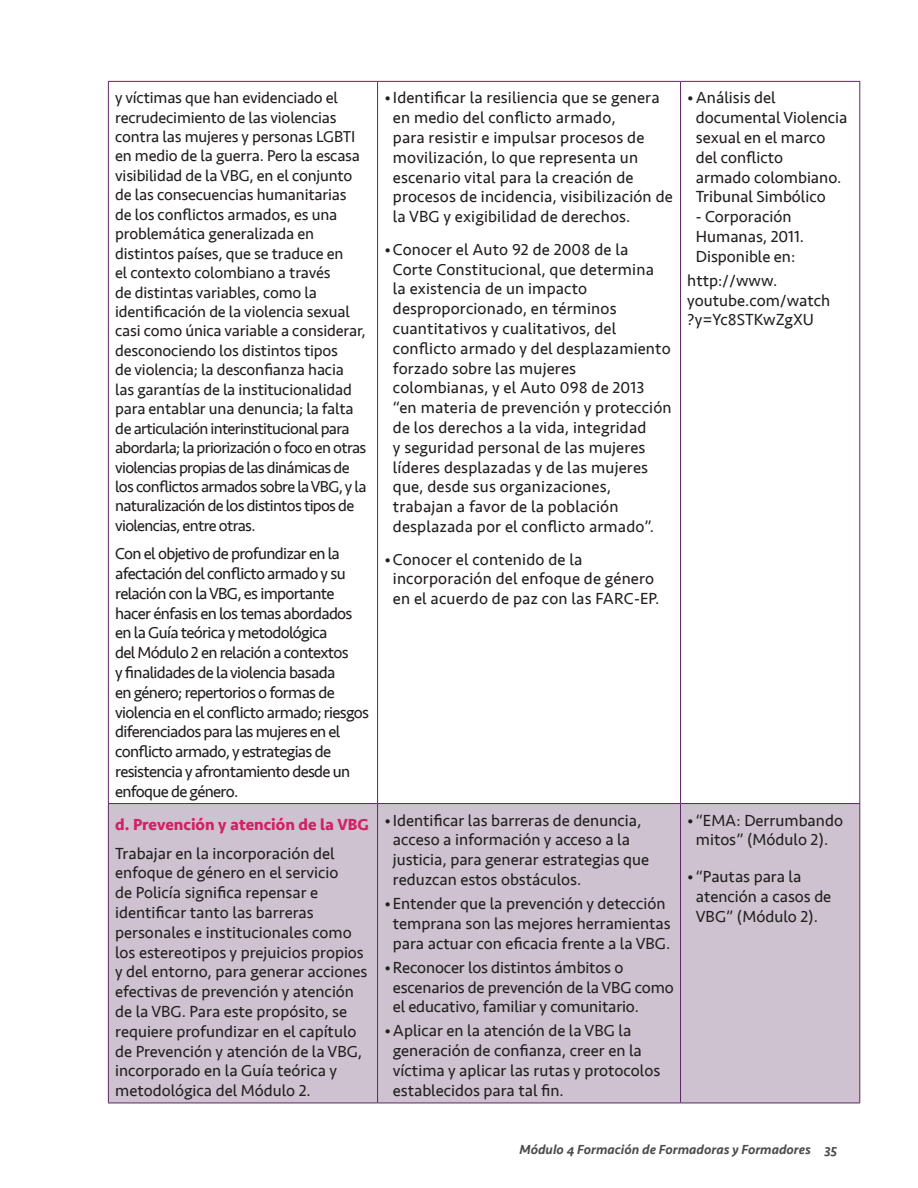
<style>
.page{position:relative;width:918px;height:1188px;background:#fff}
.page>*{position:absolute;margin:0;border:0;box-sizing:border-box;transform-origin:0 0}
.Cuerpo_-_Copia{font:16.5px/19.8px "Seravek";color:#231f20}
.Cuerpo_-_Copia-2{font:16.5px/19.8px "Seravek";letter-spacing:-.04em;color:#231f20}
.SUBTITULO{font:700 16.5px "Seravek";color:#d12264}
.Cuerpo_-_Copia-3{font:16.2px/19.5px "Seravek";letter-spacing:-.01em;color:#231f20}
.t1{font:italic 500 13.5px "Seravek";color:#4b4c4d}
</style>
<div class="page">
<div style="left:109px;top:804px;width:750px;height:299px;background:#cec2d1"></div>
<hr style="left:108px;top:81px;width:270px;height:1px;background:#5c2665">
<hr style="left:108px;top:82px;width:1px;height:721px;background:#5c2665">
<hr style="left:378px;top:81px;width:303px;height:1px;background:#5c2665">
<hr style="left:377px;top:82px;width:1px;height:721px;background:#5c2665">
<hr style="left:681px;top:81px;width:179px;height:1px;background:#5c2665">
<hr style="left:680px;top:82px;width:1px;height:721px;background:#5c2665">
<hr style="left:859px;top:82px;width:1px;height:721px;background:#5c2665">
<hr style="left:108px;top:803px;width:270px;height:1px;background:#5c2665">
<hr style="left:108px;top:804px;width:1px;height:299px;background:#5c2665">
<hr style="left:378px;top:803px;width:303px;height:1px;background:#5c2665">
<hr style="left:377px;top:804px;width:1px;height:299px;background:#5c2665">
<hr style="left:681px;top:803px;width:179px;height:1px;background:#5c2665">
<hr style="left:680px;top:804px;width:1px;height:299px;background:#5c2665">
<hr style="left:859px;top:804px;width:1px;height:299px;background:#5c2665">
<hr style="left:108px;top:1103px;width:270px;height:1px;background:#5c2665">
<hr style="left:378px;top:1103px;width:303px;height:1px;background:#5c2665">
<hr style="left:681px;top:1103px;width:179px;height:1px;background:#5c2665">
<p class="Cuerpo_-_Copia-3" style="left:115px;top:88px;width:253px">y víctimas que han evidenciado el recrudecimiento de las violencias contra las mujeres y personas LGBTI en medio de la guerra. Pero la escasa visibilidad de la VBG, en el conjunto de las consecuencias humanitarias de los conflictos armados, es una problemática generalizada en distintos países, que se traduce en<br>el contexto colombiano a través<br>de distintas variables, como la identificación de la violencia sexual casi como única variable a considerar, desconociendo los distintos tipos<br>de violencia; la desconfianza hacia las garantías de la institucionalidad para entablar una denuncia; la falta de articulación interinstitucional para abordarla; la priorización o foco en otras violencias propias de las dinámicas de los conflictos armados sobre la VBG, y la naturalización de los distintos tipos de violencias, entre otras.</p>
<p class="Cuerpo_-_Copia-2" style="left:115px;top:544px;width:255px">Con el objetivo de profundizar en la afectación del conflicto armado y su relación con la VBG, es importante hacer énfasis en los temas abordados en la Guía teórica y metodológica<br>del Módulo 2 en relación a contextos<br>y finalidades de la violencia basada<br>en género; repertorios o formas de violencia en el conflicto armado; riesgos diferenciados para las mujeres en el conflicto armado, y estrategias de resistencia y afrontamiento desde un enfoque de género.</p>
<p class="SUBTITULO" style="left:115px;top:812px;width:255px">d. Prevención y atención de la VBG</p>
<p class="Cuerpo_-_Copia" style="left:115px;top:843px;width:254px">Trabajar en la incorporación del enfoque de género en el servicio<br>de Policía significa repensar e identificar tanto las barreras personales e institucionales como los estereotipos y prejuicios propios y del entorno, para generar acciones efectivas de prevención y atención de la VBG. Para este propósito, se requiere profundizar en el capítulo de Prevención y atención de la VBG, incorporado en la Guía teórica y metodológica del Módulo 2.</p>
<p class="Cuerpo_-_Copia" style="left:393px;top:88px;width:281px;text-indent:-9px">•Identificar la resiliencia que se genera en medio del conflicto armado,<br>para resistir e impulsar procesos de movilización, lo que representa un escenario vital para la creación de procesos de incidencia, visibilización de la VBG y exigibilidad de derechos.</p>
<p class="Cuerpo_-_Copia" style="left:393px;top:239px;width:280px;text-indent:-9px">•Conocer el Auto 92 de 2008 de la Corte Constitucional, que determina<br>la existencia de un impacto desproporcionado, en términos cuantitativos y cualitativos, del conflicto armado y del desplazamiento forzado sobre las mujeres colombianas, y el Auto 098 de 2013 “en materia de prevención y protección de los derechos a la vida, integridad<br>y seguridad personal de las mujeres líderes desplazadas y de las mujeres que, desde sus organizaciones, trabajan a favor de la población desplazada por el conflicto armado”.</p>
<p class="Cuerpo_-_Copia" style="left:393px;top:549px;width:268px;text-indent:-9px">•Conocer el contenido de la incorporación del enfoque de género en el acuerdo de paz con las FARC-EP.</p>
<p class="Cuerpo_-_Copia" style="left:696px;top:88px;width:153px;text-indent:-9px">•Análisis del documental Violencia sexual en el marco del conflicto<br>armado colombiano.<br>Tribunal Simbólico</p>
<p class="Cuerpo_-_Copia" style="left:696px;top:207px;width:110px">- Corporación<br>Humanas, 2011.<br>Disponible en:</p>
<p class="Cuerpo_-_Copia" style="left:687px;top:270px;width:144px">http://www. youtube.com/watch ?y=Yc8STKwZgXU</p>
<p class="Cuerpo_-_Copia" style="left:393px;top:810px;width:258px;text-indent:-9px">• Identificar las barreras de denuncia, acceso a información y acceso a la justicia, para generar estrategias que reduzcan estos obstáculos.</p>
<p class="Cuerpo_-_Copia" style="left:384px;top:894px;width:288px;text-align:center">•Entender que la prevención y detección temprana son las mejores herramientas para actuar con eficacia frente a la VBG.</p>
<p class="Cuerpo_-_Copia" style="left:393px;top:957px;width:282px;text-indent:-9px">•Reconocer los distintos ámbitos o escenarios de prevención de la VBG como el educativo, familiar y comunitario.</p>
<p class="Cuerpo_-_Copia" style="left:393px;top:1021px;width:269px;text-indent:-9px">•Aplicar en la atención de la VBG la generación de confianza, creer en la víctima y aplicar las rutas y protocolos establecidos para tal fin.</p>
<p class="Cuerpo_-_Copia" style="left:687px;top:810px;width:157px;text-align:center">• “EMA: Derrumbando mitos” (Módulo 2).</p>
<p class="Cuerpo_-_Copia" style="left:696px;top:867px;width:137px;text-indent:-9px">• “Pautas para la atención a casos de<br>VBG” (Módulo 2).</p>
<p class="t1" style="left:519px;top:1141px;width:319px">Módulo 4 Formación de Formadoras y Formadores 35</p>
</div>
